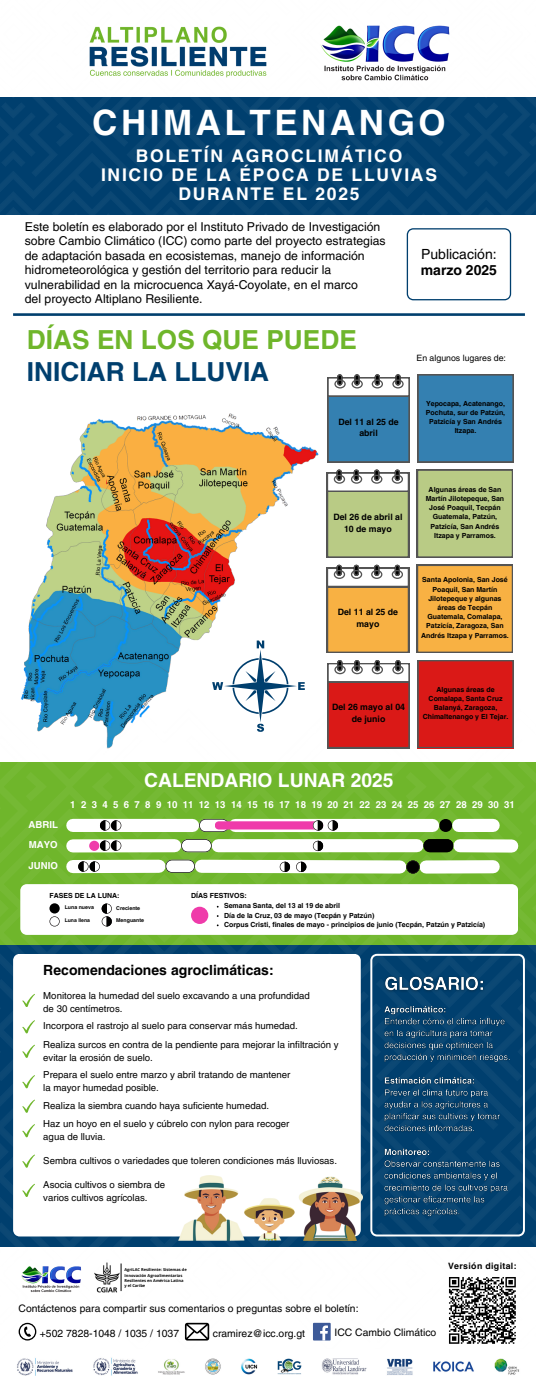
<style>
.page{position:relative;width:536px;height:1386px;background:#fff}
.page>*{position:absolute;margin:0;border:0;box-sizing:border-box;transform-origin:0 0}
.t1{font:700 35px "Helvetica LT Pro";letter-spacing:.1em;color:#fff}
.t2{font:700 26.25px "Helvetica LT Pro";color:#6fb62b}
.t3{font:700 26.25px "Helvetica LT Pro";color:#003f6e}
.t4{font:700 19.25px "Helvetica LT Pro";color:#fff}
.t5{font:700 17.5px/19.1px "Helvetica LT Pro";letter-spacing:.1em;color:#fff;text-align:center}
.t6{font:700 14px "Helvetica LT Pro";color:#000}
.t7{font:14px/16.4px "Helvetica LT Pro";color:#000}
.t8{font:12.25px/14.4px "Helvetica LT Pro";color:#000}
.t9{font:10.33px "Helvetica LT Pro";color:#000}
.t10{font:9.62px/13.1px "Helvetica LT Pro";color:#000}
.t11{font:700 9.62px "Helvetica LT Pro";letter-spacing:.555em;color:#fff}
.t12{font:700 9.62px "Helvetica LT Pro";color:#fff}
.t13{font:700 8.75px/11.7px "Helvetica LT Pro";color:#000;text-align:center}
.t14{font:8.75px "Helvetica LT Pro";color:#000}
.t15{font:700 8.75px "Helvetica LT Pro";letter-spacing:.04em;color:#000}
.t16{font:700 7px/9.2px "Helvetica LT Pro";color:#000;text-align:center}
.t17{font:700 5.25px "Helvetica LT Pro";color:#000}
.t18{font:700 5.16px "Helvetica LT Pro";color:#000}
.t19{font:700 4.02px/5.3px "Open Sans";color:#000}
.s1{font-weight:700}
</style>
<div class="page">
<img style="left:0;top:97px;width:535px;height:118px">
<img style="left:0;top:584px;width:535px;height:757px">
<svg style="left:13px;top:954px;width:347px;height:283px"></svg>
<svg style="left:370px;top:954px;width:154px;height:282px;background:#235981"></svg>
<svg style="left:22px;top:994px;width:13px;height:13px"></svg>
<div style="left:417px;top:374px;width:96px;height:88px;background:#3480b1"></div>
<svg style="left:22px;top:1020px;width:13px;height:13px"></svg>
<svg style="left:22px;top:1045px;width:13px;height:13px"></svg>
<svg style="left:22px;top:1075px;width:13px;height:13px"></svg>
<svg style="left:22px;top:1100px;width:13px;height:13px"></svg>
<svg style="left:22px;top:1124px;width:13px;height:13px"></svg>
<svg style="left:327px;top:374px;width:82px;height:88px"></svg>
<hr style="left:13px;top:313px;width:511px;height:3px;background:#003f6e">
<img style="left:17px;top:413px;width:302px;height:335px">
<svg style="left:212px;top:641px;width:92px;height:91px"></svg>
<svg style="left:22px;top:1154px;width:13px;height:14px"></svg>
<svg style="left:22px;top:1184px;width:13px;height:13px"></svg>
<img style="left:17px;top:1357px;width:502px;height:19px">
<img style="left:320px;top:25px;width:130px;height:56px">
<img style="left:89px;top:26px;width:178px;height:52px">
<svg style="left:406px;top:228px;width:105px;height:72px"></svg>
<svg style="left:417px;top:565px;width:95px;height:88px;background:#f0ad43"></svg>
<svg style="left:327px;top:565px;width:82px;height:88px;background:#e2b063"></svg>
<div style="left:417px;top:470px;width:96px;height:88px;background:#545454"></div>
<div style="left:418px;top:470px;width:94px;height:87px;background:#b9cb85"></div>
<svg style="left:327px;top:470px;width:82px;height:88px;background:#b6c391"></svg>
<div style="left:417px;top:660px;width:96px;height:88px;background:#da1917"></div>
<svg style="left:327px;top:660px;width:82px;height:88px"></svg>
<div style="left:446px;top:1274px;width:72px;height:73px;background:#fff"></div>
<svg style="left:449px;top:1277px;width:67px;height:67px"></svg>
<svg style="left:185px;top:1323px;width:24px;height:18px"></svg>
<svg style="left:19px;top:1323px;width:17px;height:18px"></svg>
<div style="left:313px;top:1323px;width:17px;height:18px;background:#3d5a98"></div>
<svg style="left:320px;top:1325px;width:8px;height:16px"></svg>
<img style="left:178px;top:1175px;width:184px;height:66px">
<img style="left:17px;top:1260px;width:69px;height:37px">
<img style="left:89px;top:1257px;width:35px;height:41px">
<svg style="left:121px;top:1264px;width:1px;height:27px"></svg>
<img style="left:382px;top:1003px;width:130px;height:216px">
<img style="left:380px;top:972px;width:108px;height:25px">
<svg style="left:20px;top:819px;width:504px;height:116px"></svg>
<p class="t1" style="left:92px;top:110px;width:355px">CHIMALTENANGO</p>
<p class="t5" style="left:101px;top:148px;width:337px">BOLETÍN AGROCLIMÁTICO<br>INICIO DE LA ÉPOCA DE LLUVIAS<br>DURANTE EL 2025</p>
<p class="t8" style="left:25px;top:220px;width:362px">Este boletín es elaborado por el Instituto Privado de Investigación sobre Cambio Climático (ICC) como parte del proyecto estrategias</p>
<p class="t8" style="left:25px;top:249px;width:341px">de adaptación basada en ecosistemas, manejo de información hidrometeorológica y gestión del territorio para reducir la vulnerabilidad en la microcuenca Xayá-Coyolate, en el marco</p>
<p class="t8" style="left:25px;top:293px;width:179px">del proyecto Altiplano Resiliente.</p>
<p class="t2" style="left:27px;top:330px;width:331px">DÍAS EN LOS QUE PUEDE</p>
<p class="t3" style="left:27px;top:362px;width:244px">INICIAR LA LLUVIA</p>
<p class="t13" style="left:338px;top:417px;width:62px">Del 11 al 25 de abril</p>
<p class="t7" style="left:420px;top:247px;width:78px">Publicación: <span class="s1">marzo 2025</span></p>
<p class="t14" style="left:416px;top:354px;width:91px">En algunos lugares de:</p>
<p class="t16" style="left:426px;top:399px;width:81px">Yepocapa, Acatenango,<br>Pochuta, sur de Patzún,<br>Patzicía y San Andrés<br>Itzapa.</p>
<h2 class="t13" style="left:333px;top:512px;width:71px">Del 26 de abril al<br>10 de mayo</h2>
<p class="t13" style="left:337px;top:607px;width:62px">Del 11 al 25 de mayo</p>
<p class="t16" style="left:425px;top:485px;width:80px">Algunas áreas de San<br>Martín Jilotepeque, San<br>José Poaquil, Tecpán<br>Guatemala, Patzún,<br>Patzicía, San Andrés<br>Itzapa y Parramos.</p>
<p class="t16" style="left:421px;top:576px;width:89px">Santa Apolonia, San José<br>Poaquil, San Martín<br>Jilotepeque y algunas áreas de Tecpán<br>Guatemala, Comalapa,<br>Patzicía, Zaragoza, San<br>Andrés Itzapa y Parramos.</p>
<h2 class="t13" style="left:332px;top:702px;width:74px">Del 26 mayo al 04 de junio</h2>
<p class="t16" style="left:422px;top:685px;width:87px">Algunas áreas de<br>Comalapa, Santa Cruz<br>Balanyá, Zaragoza,<br>Chimaltenango y El Tejar.</p>
<p class="t4" style="left:144px;top:773px;width:251px">CALENDARIO LUNAR 2025</p>
<h1 class="t12" style="left:29px;top:821px;width:31px">ABRIL</h1>
<h3 class="t12" style="left:29px;top:841px;width:30px">MAYO</h3>
<p class="t12" style="left:29px;top:862px;width:31px">JUNIO</p>
<p class="t11" style="left:70px;top:801px;width:446px">12345678910111213141516171819202122232425262728293031</p>
<p class="t16" style="left:49px;top:891px;width:72px">FASES DE LA LUNA:</p>
<p class="t16" style="left:191px;top:891px;width:57px">DÍAS FESTIVOS:</p>
<h6 class="t17" style="left:65px;top:906px;width:31px">Luna nueva</h6>
<p class="t17" style="left:116px;top:906px;width:25px">Creciente</p>
<h6 class="t18" style="left:65px;top:919px;width:27px">Luna llena</h6>
<p class="t17" style="left:116px;top:919px;width:29px">Menguante</p>
<p class="t16" style="left:224px;top:902px;width:117px">Semana Santa, del 13 al 19 de abril</p>
<p class="t16" style="left:224px;top:911px;width:152px">Día de la Cruz, 03 de mayo (Tecpán y Patzún)</p>
<p class="t16" style="left:224px;top:920px;width:263px">Corpus Cristi, finales de mayo - principios de junio (Tecpán, Patzún y Patzicía)</p>
<h6 class="t6" style="left:43px;top:965px;width:232px">Recomendaciones agroclimáticas:</h6>
<p class="t10" style="left:43px;top:990px;width:268px">Monitorea la humedad del suelo excavando a una profundidad</p>
<p class="t10" style="left:43px;top:1003px;width:81px">de 30 centímetros.</p>
<h3 class="t10" style="left:43px;top:1020px;width:256px">Incorpora el rastrojo al suelo para conservar más humedad.</h3>
<p class="t10" style="left:43px;top:1039px;width:297px">Realiza surcos en contra de la pendiente para mejorar la infiltración y evitar la erosión de suelo.</p>
<p class="t10" style="left:43px;top:1069px;width:248px">Prepara el suelo entre marzo y abril tratando de mantener</p>
<p class="t10" style="left:43px;top:1082px;width:117px">la mayor humedad posible.</p>
<p class="t10" style="left:43px;top:1100px;width:227px">Realiza la siembra cuando haya suficiente humedad.</p>
<p class="t10" style="left:43px;top:1118px;width:247px">Haz un hoyo en el suelo y cúbrelo con nylon para recoger</p>
<p class="t10" style="left:43px;top:1131px;width:64px">agua de lluvia.</p>
<p class="t10" style="left:43px;top:1155px;width:295px">Sembra cultivos o variedades que toleren condiciones más lluviosas.</p>
<p class="t10" style="left:43px;top:1179px;width:123px">Asocia cultivos o siembra de varios cultivos agrícolas.</p>
<h6 class="t19" style="left:124px;top:1267px;width:64px">AgriLAC Resiliente: Sistemas de<br>Innovación Agroalimentarias<br>Resilientes en América Latina</h6>
<p class="t19" style="left:124px;top:1283px;width:22px">y el Caribe</p>
<p class="t9" style="left:19px;top:1305px;width:341px">Contáctenos para compartir sus comentarios o preguntas sobre el boletín:</p>
<p class="t9" style="left:40px;top:1329px;width:141px">+502 7828-1048 / 1035 / 1037</p>
<p class="t9" style="left:213px;top:1329px;width:94px">cramirez@icc.org.gt</p>
<p class="t9" style="left:334px;top:1329px;width:103px">ICC Cambio Climático</p>
<p class="t15" style="left:448px;top:1263px;width:70px">Versión digital:</p>
</div>
